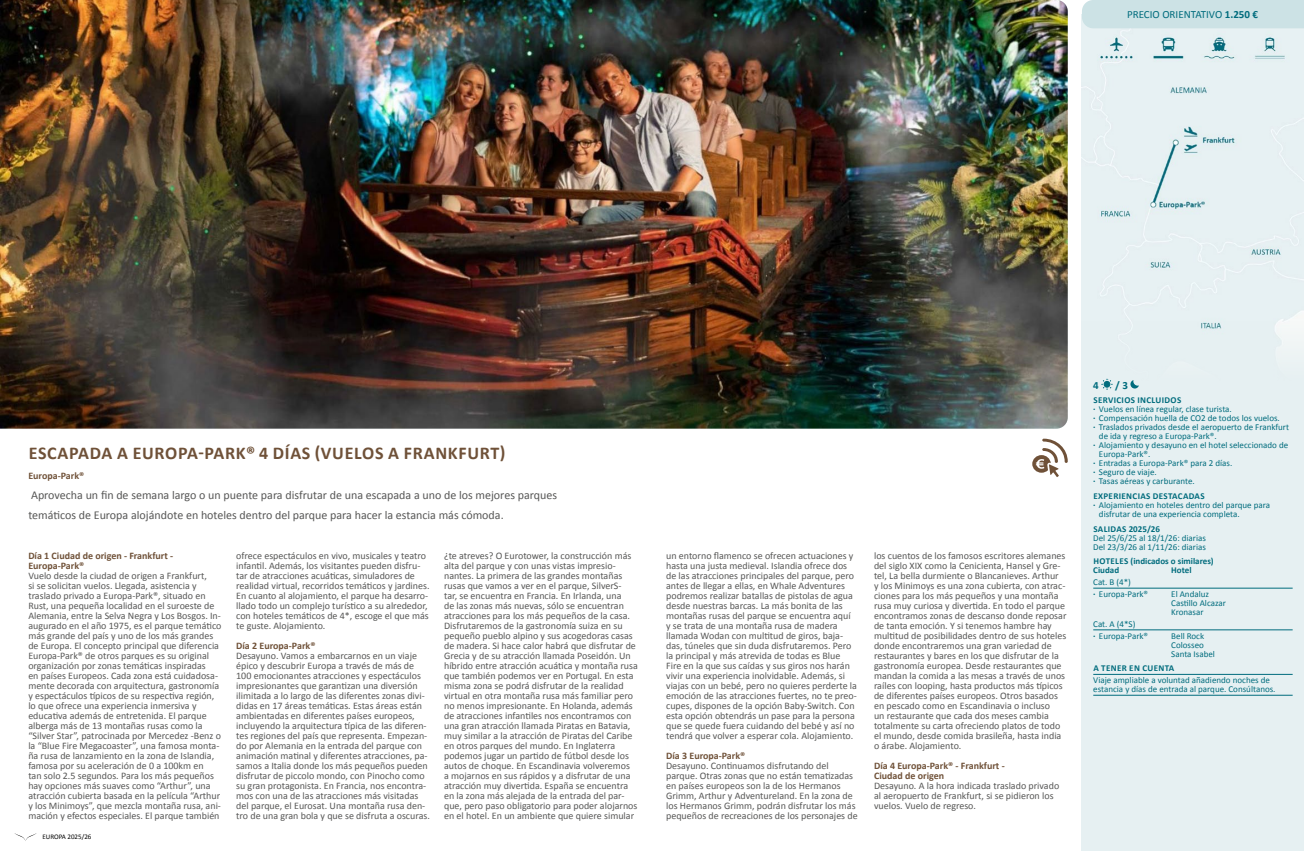
<style>
.page{position:relative;width:1304px;height:851px;background:#fff}
.page>*{position:absolute;margin:0;border:0;box-sizing:border-box;transform-origin:0 0}
.t1{font:700 18px "Calibri";letter-spacing:.04em;color:#6f5138}
.t2{font:12px/20px "Calibri";color:#575756}
.t3{font:11px "Calibri";color:#006c7d}
.t4{font:700 11px "Calibri";color:#006c7d}
.t5{font:10px/10px "Calibri";color:#575756}
.t6{font:700 10px/10px "Calibri";color:#6f5138}
.t7{font:9px/9px "Calibri";color:#006c7d}
.t8{font:700 9px "Calibri";letter-spacing:.04em;color:#006c7d}
.t9{font:700 9px/9px "Calibri";color:#006c7d}
.t10{font:700 9px "Calibri";letter-spacing:.02em;color:#006c7d}
.t11{font:7px "Calibri";color:#000}
.s1{font-weight:700}
</style>
<div class="page">
<svg style="left:14px;top:833px;width:23px;height:8px"></svg>
<div style="left:1082px;top:14px;width:222px;height:836px;background:#e6f0f2"></div>
<img style="left:1082px;top:30px;width:222px;height:315px">
<svg style="left:1101px;top:378px;width:12px;height:12px"></svg>
<svg style="left:1130px;top:380px;width:9px;height:8px"></svg>
<hr style="left:1093px;top:588px;width:200px;height:1px;background:#006c7d">
<hr style="left:1093px;top:629px;width:200px;height:1px;background:#006c7d">
<hr style="left:1093px;top:674px;width:200px;height:1px;background:#006c7d">
<hr style="left:1093px;top:695px;width:200px;height:1px;background:#006c7d">
<img style="left:0;top:0;width:1068px;height:428px">
<div style="left:1082px;top:0;width:222px;height:28px;background:#cce2e5"></div>
<svg style="left:1032px;top:438px;width:36px;height:39px"></svg>
<p class="t3" style="left:1127px;top:8px;width:133px">PRECIO ORIENTATIVO <span class="s1">1.250 €</span></p>
<h1 class="t1" style="left:29px;top:440px;width:478px">ESCAPADA A EUROPA-PARK® 4 DÍAS (VUELOS A FRANKFURT)</h1>
<p class="t6" style="left:28px;top:470px;width:57px">Europa-Park®</p>
<p class="t2" style="left:28px;top:484px;width:530px">Aprovecha un fin de semana largo o un puente para disfrutar de una escapada a uno de los mejores parques temáticos de Europa alojándote en hoteles dentro del parque para hacer la estancia más cómoda.</p>
<p class="t6" style="left:28px;top:550px;width:146px">Día 1 Ciudad de origen - Frankfurt -<br>Europa-Park®</p>
<p class="t5" style="left:28px;top:570px;width:195px">Vuelo desde la ciudad de origen a Frankfurt,<br>si se solicitan vuelos. Llegada, asistencia y traslado privado a Europa-Park®, situado en Rust, una pequeña localidad en el suroeste de Alemania, entre la Selva Negra y Los Bosgos. In&shy;augurado en el año 1975, es el parque temático más grande del país y uno de los más grandes de Europa. El concepto principal que diferencia Europa-Park® de otros parques es su original organización por zonas temáticas inspiradas<br>en países Europeos. Cada zona está cuidadosa&shy;mente decorada con arquitectura, gastronomía y espectáculos típicos de su respectiva región, lo que ofrece una experiencia inmersiva y educativa además de entretenida. El parque alberga más de 13 montañas rusas como la “Silver Star”, patrocinada por Mercedez -Benz o la “Blue Fire Megacoaster”, una famosa monta&shy;ña rusa de lanzamiento en la zona de Islandia, famosa por su aceleración de 0 a 100km en<br>tan solo 2.5 segundos. Para los más pequeños hay opciones más suaves como “Arthur”, una atracción cubierta basada en la película “Arthur y los Minimoys”, que mezcla montaña rusa, ani&shy;mación y efectos especiales. El parque también</p>
<p class="t11" style="left:43px;top:832px;width:51px">EUROPA 2025/26</p>
<p class="t5" style="left:236px;top:550px;width:195px">ofrece espectáculos en vivo, musicales y teatro infantil. Además, los visitantes pueden disfru&shy;tar de atracciones acuáticas, simuladores de realidad virtual, recorridos temáticos y jardines.<br>En cuanto al alojamiento, el parque ha desarro&shy;llado todo un complejo turístico a su alrededor, con hoteles temáticos de 4*, escoge el que más te guste. Alojamiento.</p>
<p class="t6" style="left:236px;top:640px;width:81px">Día 2 Europa-Park®</p>
<p class="t5" style="left:236px;top:650px;width:195px">Desayuno. Vamos a embarcarnos en un viaje épico y descubrir Europa a través de más de 100 emocionantes atracciones y espectáculos impresionantes que garantizan una diversión ilimitada a lo largo de las diferentes zonas divi&shy;didas en 17 áreas temáticas. Estas áreas están ambientadas en diferentes países europeos, incluyendo la arquitectura típica de las diferen&shy;tes regiones del país que representa. Empezan&shy;do por Alemania en la entrada del parque con animación matinal y diferentes atracciones, pa&shy;samos a Italia donde los más pequeños pueden disfrutar de piccolo mondo, con Pinocho como su gran protagonista. En Francia, nos encontra&shy;mos con una de las atracciones más visitadas del parque, el Eurosat. Una montaña rusa den&shy;tro de una gran bola y que se disfruta a oscuras.</p>
<p class="t5" style="left:444px;top:550px;width:195px">¿te atreves? O Eurotower, la construcción más alta del parque y con unas vistas impresio&shy;nantes. La primera de las grandes montañas rusas que vamos a ver en el parque, SilverS-<br>tar, se encuentra en Francia. En Irlanda, una<br>de las zonas más nuevas, sólo se encuentran atracciones para los más pequeños de la casa.<br>Disfrutaremos de la gastronomía suiza en su pequeño pueblo alpino y sus acogedoras casas de madera. Si hace calor habrá que disfrutar de Grecia y de su atracción llamada Poseidón. Un híbrido entre atracción acuática y montaña rusa que también podemos ver en Portugal. En esta misma zona se podrá disfrutar de la realidad virtual en otra montaña rusa más familiar pero no menos impresionante. En Holanda, además de atracciones infantiles nos encontramos con una gran atracción llamada Piratas en Batavia, muy similar a la atracción de Piratas del Caribe en otros parques del mundo. En Inglaterra podemos jugar un partido de fútbol desde los autos de choque. En Escandinavia volveremos<br>a mojarnos en sus rápidos y a disfrutar de una atracción muy divertida. España se encuentra en la zona más alejada de la entrada del par&shy;que, pero paso obligatorio para poder alojarnos en el hotel. En un ambiente que quiere simular</p>
<p class="t5" style="left:666px;top:550px;width:192px">un entorno flamenco se ofrecen actuaciones y hasta una justa medieval. Islandia ofrece dos de las atracciones principales del parque, pero antes de llegar a ellas, en Whale Adventures podremos realizar batallas de pistolas de agua desde nuestras barcas. La más bonita de las montañas rusas del parque se encuentra aquí y se trata de una montaña rusa de madera llamada Wodan con multitud de giros, baja&shy;das, túneles que sin duda disfrutaremos. Pero la principal y más atrevida de todas es Blue Fire en la que sus caídas y sus giros nos harán vivir una experiencia inolvidable. Además, si viajas con un bebé, pero no quieres perderte la emoción de las atracciones fuertes, no te preo&shy;cupes, dispones de la opción Baby-Switch. Con esta opción obtendrás un pase para la persona que se quede fuera cuidando del bebé y así no tendrá que volver a esperar cola. Alojamiento.</p>
<p class="t6" style="left:666px;top:750px;width:81px">Día 3 Europa-Park®</p>
<p class="t5" style="left:666px;top:760px;width:193px">Desayuno. Continuamos disfrutando del parque. Otras zonas que no están tematizadas en países europeos son la de los Hermanos Grimm, Arthur y Adventureland. En la zona de los Hermanos Grimm, podrán disfrutar los más pequeños de recreaciones de los personajes de</p>
<p class="t5" style="left:874px;top:550px;width:194px">los cuentos de los famosos escritores alemanes del siglo XIX como la Cenicienta, Hansel y Gre&shy;tel, La bella durmiente o Blancanieves. Arthur<br>y los Minimoys es una zona cubierta, con atrac&shy;ciones para los más pequeños y una montaña rusa muy curiosa y divertida. En todo el parque encontramos zonas de descanso donde reposar de tanta emoción. Y si tenemos hambre hay multitud de posibilidades dentro de sus hoteles donde encontraremos una gran variedad de restaurantes y bares en los que disfrutar de la gastronomía europea. Desde restaurantes que mandan la comida a las mesas a través de unos raíles con looping, hasta productos más típicos de diferentes países europeos. Otros basados en pescado como en Escandinavia o incluso<br>un restaurante que cada dos meses cambia totalmente su carta ofreciendo platos de todo el mundo, desde comida brasileña, hasta india o árabe. Alojamiento.</p>
<p class="t6" style="left:874px;top:760px;width:132px">Día 4 Europa-Park® - Frankfurt -<br>Ciudad de origen</p>
<p class="t5" style="left:874px;top:780px;width:187px">Desayuno. A la hora indicada traslado privado al aeropuerto de Frankfurt, si se pidieron los vuelos. Vuelo de regreso.</p>
<p class="t4" style="left:1093px;top:377px;width:7px">4</p>
<p class="t4" style="left:1115px;top:377px;width:14px">/ 3</p>
<p class="t8" style="left:1093px;top:394px;width:89px">SERVICIOS INCLUIDOS</p>
<p class="t7" style="left:1093px;top:404px;width:140px"><span class="s1">·</span> Vuelos en línea regular, clase turista.</p>
<p class="t7" style="left:1093px;top:413px;width:188px"><span class="s1">·</span> Compensación huella de CO2 de todos los vuelos.</p>
<p class="t7" style="left:1093px;top:422px;width:197px"><span class="s1">·</span> Traslados privados desde el aeropuerto de Frankfurt</p>
<p class="t7" style="left:1099px;top:431px;width:119px">de ida y regreso a Europa-Park®.</p>
<p class="t7" style="left:1093px;top:440px;width:197px"><span class="s1">·</span> Alojamiento y desayuno en el hotel seleccionado de</p>
<p class="t7" style="left:1099px;top:449px;width:53px">Europa-Park®.</p>
<p class="t7" style="left:1093px;top:458px;width:140px"><span class="s1">·</span> Entradas a Europa-Park® para 2 días.</p>
<p class="t7" style="left:1093px;top:467px;width:65px"><span class="s1">·</span> Seguro de viaje.</p>
<p class="t7" style="left:1093px;top:476px;width:103px"><span class="s1">·</span> Tasas aéreas y carburante.</p>
<p class="t8" style="left:1093px;top:489px;width:113px">EXPERIENCIAS DESTACADAS</p>
<p class="t7" style="left:1093px;top:500px;width:178px"><span class="s1">·</span> Alojamiento en hoteles dentro del parque para</p>
<p class="t7" style="left:1099px;top:509px;width:142px">disfrutar de una experiencia completa.</p>
<p class="t10" style="left:1093px;top:522px;width:68px">SALIDAS 2025/26</p>
<p class="t7" style="left:1093px;top:532px;width:114px">Del 25/6/25 al 18/1/26: diarias<br>Del 23/3/26 al 1/11/26: diarias</p>
<p class="t9" style="left:1093px;top:556px;width:122px">HOTELES (indicados o similares)<br>Ciudad</p>
<p class="t8" style="left:1171px;top:564px;width:22px">Hotel</p>
<p class="t7" style="left:1093px;top:575px;width:56px;line-height:11.8px">Cat. B (4*)<br><span class="s1">·</span> Europa-Park®</p>
<p class="t7" style="left:1171px;top:589px;width:56px">El Andaluz<br>Castillo Alcazar<br>Kronasar</p>
<p class="t7" style="left:1093px;top:617px;width:56px;line-height:11.8px">Cat. A (4*S)<br><span class="s1">·</span> Europa-Park®</p>
<p class="t7" style="left:1171px;top:630px;width:45px">Bell Rock<br>Colosseo<br>Santa Isabel</p>
<p class="t8" style="left:1093px;top:662px;width:82px">A TENER EN CUENTA</p>
<p class="t7" style="left:1093px;top:675px;width:184px">Viaje ampliable a voluntad añadiendo noches de estancia y días de entrada al parque. Consúltanos.</p>
</div>
